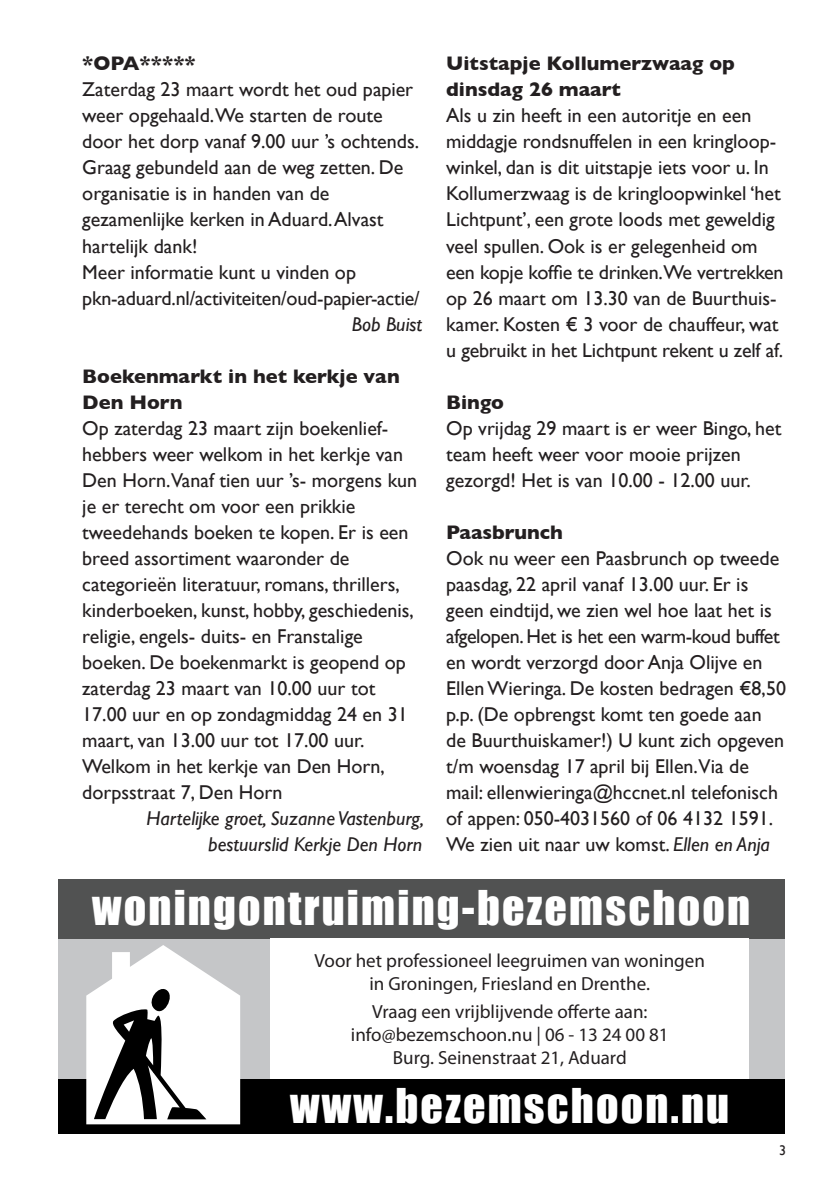
<style>
.page{position:relative;width:840px;height:1191px;background:#fff}
.page>*{position:absolute;margin:0;border:0;box-sizing:border-box;transform-origin:0 0}
.t1{font:44px "Impact";letter-spacing:.05em;color:#fff}
.tekst{font:20px/26px "Gill Sans";color:#231f20}
.kop_1{font:700 20px/26px "Gill Sans";color:#231f20}
.tekst-2{font:italic 20px/26px "Gill Sans";color:#231f20;text-align:right}
.t2{font:19px/22.8px "Myriad Pro";color:#231f20;text-align:center}
.tekst-3{font:14px "Gill Sans";color:#231f20}
.s1{font-style:italic}
</style>
<div class="page">
<div style="left:58px;top:1045px;width:725px;height:89px;background:#000"></div>
<div style="left:58px;top:879px;width:725px;height:200px;background:#c5c6c8"></div>
<div style="left:58px;top:879px;width:725px;height:59px;background:#515252"></div>
<svg style="left:86px;top:945px;width:154px;height:179px"></svg>
<div style="left:270px;top:938px;width:478px;height:141px;background:#fff"></div>
<p class="kop_1" style="left:82px;top:50px;width:115px">*OPA*****</p>
<p class="tekst" style="left:82px;top:76px;width:338px">Zaterdag 23 maart wordt het oud papier weer opgehaald.We starten de route door het dorp vanaf 9.00 uur ’s ochtends.<br>Graag gebundeld aan de weg zetten. De organisatie is in handen van de gezamenlijke kerken in Aduard. Alvast hartelijk dank!</p>
<p class="tekst" style="left:82px;top:258px;width:339px">Meer informatie kunt u vinden op pkn-aduard.nl/activiteiten/oud-papier-actie/</p>
<p class="tekst-2" style="left:352px;top:311px;width:72px">Bob Buist</p>
<p class="kop_1" style="left:82px;top:362px;width:319px">Boekenmarkt in het kerkje van<br>Den Horn</p>
<p class="tekst" style="left:82px;top:414px;width:336px">Op zaterdag 23 maart zijn boekenlief&shy;hebbers weer welkom in het kerkje van Den Horn.Vanaf tien uur ’s- morgens kun je er terecht om voor een prikkie tweedehands boeken te kopen. Er is een breed assortiment waaronder de categorieën literatuur, romans, thrillers, kinderboeken, kunst, hobby, geschiedenis, religie, engels- duits- en Franstalige boeken. De boekenmarkt is geopend op zaterdag 23 maart van 10.00 uur tot 17.00 uur en op zondagmiddag 24 en 31 maart, van 13.00 uur tot 17.00 uur.</p>
<p class="tekst" style="left:82px;top:752px;width:304px">Welkom in het kerkje van Den Horn, dorpsstraat 7, Den Horn</p>
<p class="tekst-2" style="left:146px;top:805px;width:279px">Hartelijke groet, Suzanne Vastenburg, bestuurslid Kerkje Den Horn</p>
<p class="kop_1" style="left:446px;top:50px;width:290px">Uitstapje Kollumerzwaag op dinsdag 26 maart</p>
<p class="tekst" style="left:446px;top:102px;width:339px">Als u zin heeft in een autoritje en een middagje rondsnuffelen in een kringloop&shy;winkel, dan is dit uitstapje iets voor u. In Kollumerzwaag is de kringloopwinkel ‘het Lichtpunt’, een grote loods met geweldig veel spullen. Ook is er gelegenheid om een kopje koffie te drinken.We vertrekken op 26 maart om 13.30 van de Buurthuis&shy;kamer. Kosten € 3 voor de chauffeur, wat u gebruikt in het Lichtpunt rekent u zelf af.</p>
<p class="kop_1" style="left:446px;top:388px;width:59px">Bingo</p>
<p class="tekst" style="left:446px;top:414px;width:336px">Op vrijdag 29 maart is er weer Bingo, het team heeft weer voor mooie prijzen gezorgd! Het is van 10.00 - 12.00 uur.</p>
<p class="kop_1" style="left:446px;top:518px;width:118px">Paasbrunch</p>
<p class="tekst" style="left:446px;top:544px;width:341px">Ook nu weer een Paasbrunch op tweede paasdag, 22 april vanaf 13.00 uur. Er is geen eindtijd, we zien wel hoe laat het is afgelopen. Het is het een warm-koud buffet en wordt verzorgd door Anja Olijve en Ellen Wieringa. De kosten bedragen €8,50 p.p. (De opbrengst komt ten goede aan de Buurthuiskamer!) U kunt zich opgeven t/m woensdag 17 april bij Ellen.Via de mail: ellenwieringa@hccnet.nl telefonisch of appen: 050-4031560 of 06 4132 1591.</p>
<p class="tekst" style="left:446px;top:830px;width:325px">We zien uit naar uw komst. <span class="s1">Ellen en Anja</span></p>
<p class="t1" style="left:92px;top:880px;width:659px">woningontruiming-bezemschoon</p>
<p class="t2" style="left:314px;top:949px;width:391px">Voor het professioneel leegruimen van woningen in Groningen, Friesland en Drenthe.</p>
<p class="t2" style="left:351px;top:1000px;width:319px">Vraag een vrijblijvende offerte aan: info@bezemschoon.nu | 06 - 13 24 00 81<br>Burg. Seinenstraat 21, Aduard</p>
<p class="t1" style="left:290px;top:1079px;width:440px">www.bezemschoon.nu</p>
<p class="tekst-3" style="left:778px;top:1142px;width:8px">3</p>
</div>
